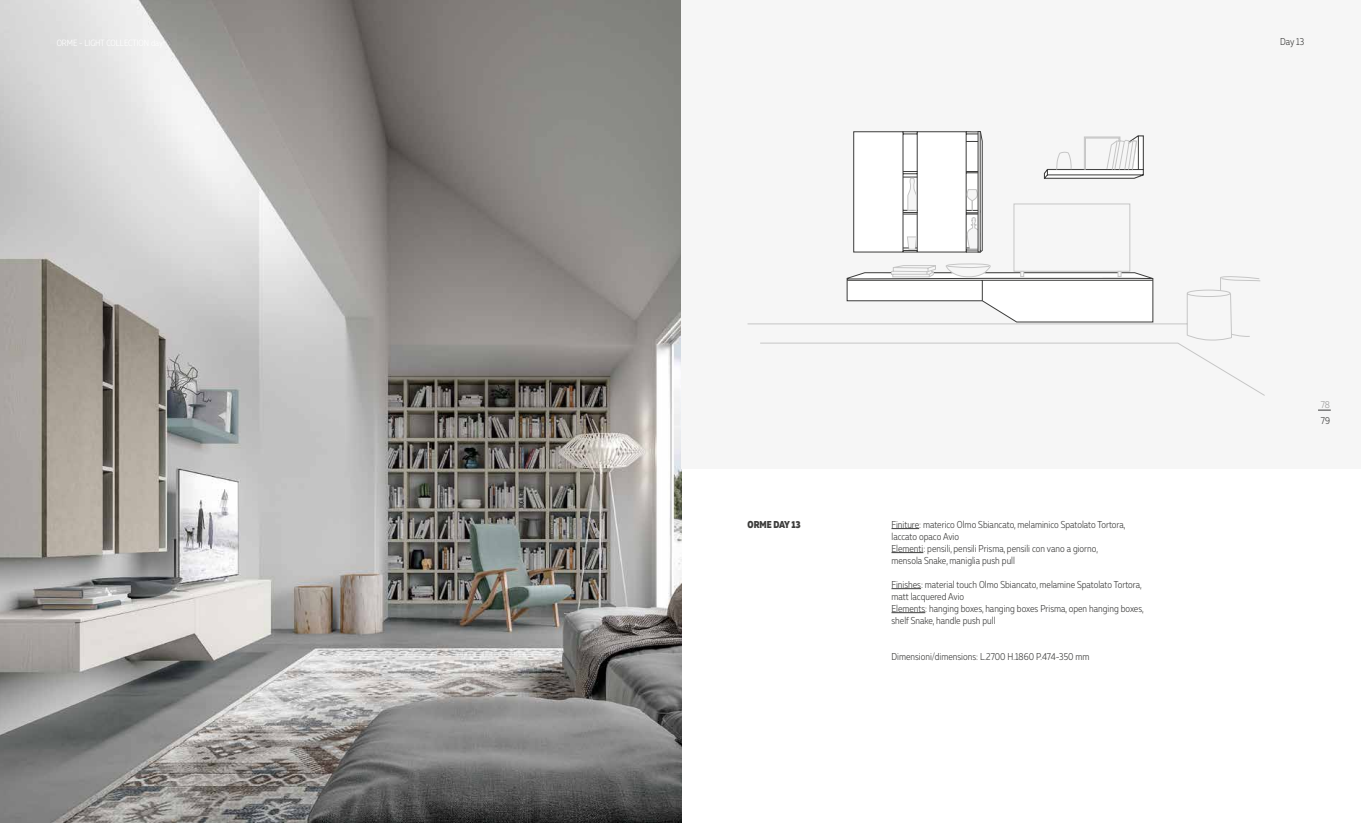
<style>
.page{position:relative;width:1361px;height:823px;background:#fff}
.page>*{position:absolute;margin:0;border:0;box-sizing:border-box;transform-origin:0 0}
.t1{font:300 10px/12px "Muller Narrow";color:#3c3c3b}
.t2{font:800 10px "Muller Narrow";color:#3c3c3b}
.t3{font:300 10px "Muller Narrow";color:#9d9d9c}
</style>
<div class="page">
<img style="left:0;top:0;width:682px;height:822px">
<div style="left:681px;top:0;width:680px;height:468px;background:#f6f6f6"></div>
<svg style="left:891px;top:528px;width:28px;height:1px"></svg>
<hr style="left:891px;top:552px;width:32px;height:1px;background:#3c3c3b">
<hr style="left:891px;top:588px;width:30px;height:1px;background:#3c3c3b">
<hr style="left:891px;top:612px;width:34px;height:1px;background:#3c3c3b">
<svg style="left:747px;top:276px;width:518px;height:120px"></svg>
<svg style="left:846px;top:131px;width:307px;height:191px"></svg>
<hr style="left:978px;top:131px;width:2px;height:121px;background:#fff">
<svg style="left:1318px;top:409px;width:12px;height:1px"></svg>
<p class="t1" style="left:1280px;top:35px;width:26px">Day 13</p>
<p class="t2" style="left:747px;top:518px;width:55px">ORME DAY 13</p>
<p class="t1" style="left:891px;top:517px;width:235px">Finiture: materico Olmo Sbiancato, melaminico Spatolato Tortora, laccato opaco Avio<br>Elementi: pensili, pensili Prisma, pensili con vano a giorno, mensola Snake, maniglia push pull</p>
<p class="t1" style="left:891px;top:577px;width:254px">Finishes: material touch Olmo Sbiancato, melamine Spatolato Tortora, matt lacquered Avio<br>Elements: hanging boxes, hanging boxes Prisma, open hanging boxes, shelf Snake, handle push pull</p>
<p class="t1" style="left:891px;top:649px;width:200px">Dimensioni/dimensions: L.2700 H.1860 P.474-350 mm</p>
<p class="t3" style="left:1320px;top:398px;width:11px">78</p>
<p class="t1" style="left:1320px;top:414px;width:11px">79</p>
</div>
